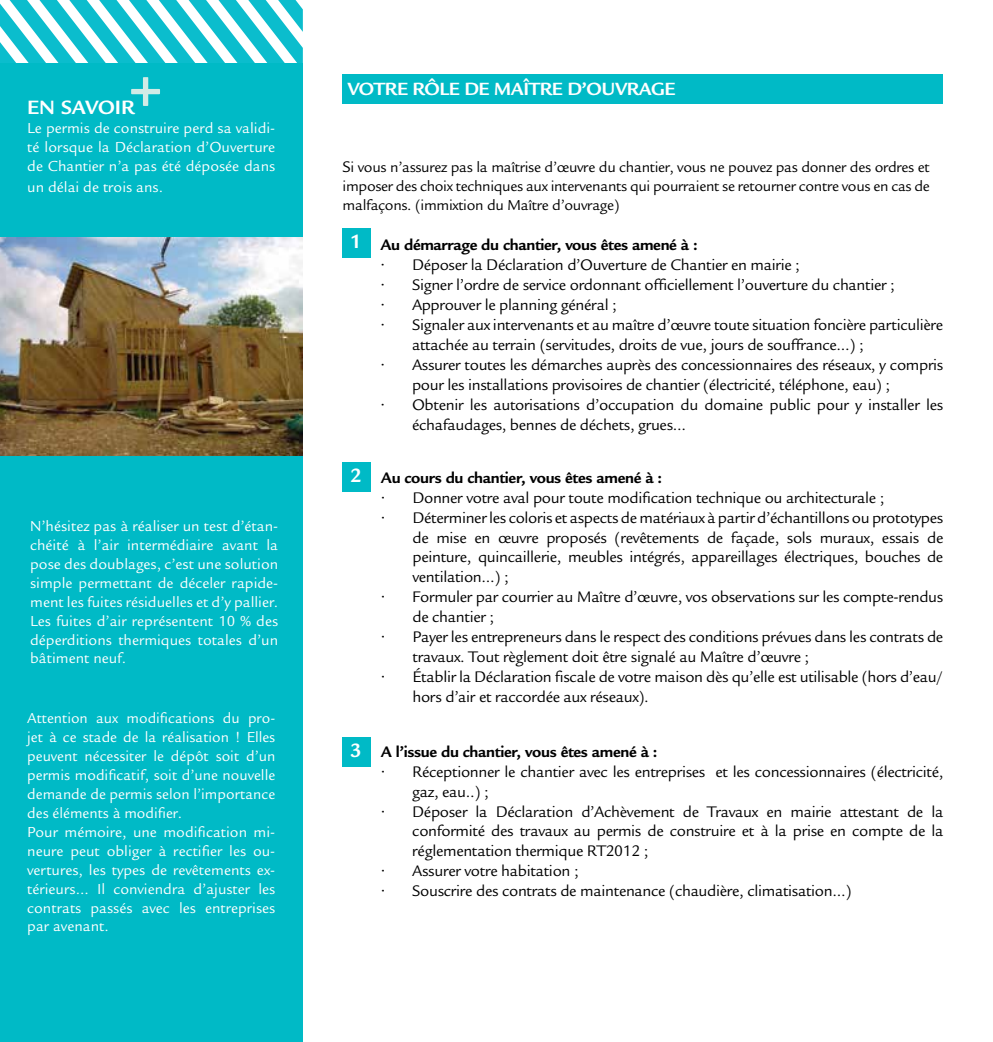
<style>
.page{position:relative;width:993px;height:1042px;background:#fff}
.page>*{position:absolute;margin:0;border:0;box-sizing:border-box;transform-origin:0 0}
.t1{font:700 64.75px "Legacy Sans Std";color:#d1ebe6}
.t2{font:700 21px "Legacy Sans Std";letter-spacing:-.005em;color:#fff}
.t3{font:700 19.25px "Legacy Sans Std";letter-spacing:-.02em;color:#fff}
.t4{font:16.62px/19.9px "Legacy Sans Std";letter-spacing:-.02em;color:#000}
.t5{font:700 16.62px "Legacy Sans Std";letter-spacing:-.02em;color:#000}
.t6{font:15.75px/18.9px "Legacy Sans Std";color:#fff;text-align:justify}
.t7{font:15.75px/18.9px "Legacy Sans Std";letter-spacing:-.02em;color:#000;text-align:justify}
.s1{font-size:16.62px}
.s2{font-size:21px;color:#fff}
</style>
<div class="page">
<div style="left:342px;top:74px;width:601px;height:30px;background:#00bac6"></div>
<div style="left:0;top:449px;width:303px;height:241px;background:#00bac6"></div>
<div style="left:0;top:63px;width:303px;height:219px;background:#00bac6"></div>
<div style="left:342px;top:228px;width:29px;height:30px;background:#00bac6"></div>
<div style="left:342px;top:462px;width:29px;height:29px;background:#00bac6"></div>
<div style="left:342px;top:736px;width:29px;height:30px;background:#00bac6"></div>
<div style="left:0;top:690px;width:303px;height:352px;background:#00bac6"></div>
<img style="left:0;top:238px;width:303px;height:218px">
<svg style="left:0;top:0;width:303px;height:63px"></svg>
<h1 class="t1" style="left:127px;top:54px;width:38px">+</h1>
<p class="t2" style="left:27px;top:96px;width:109px">EN SAVOIR</p>
<p class="t6" style="left:27px;top:119px;width:249px">Le permis de construire perd sa validi&shy;té lorsque la Déclaration d’Ouverture de Chantier n’a pas été déposée dans</p>
<p class="t6" style="left:27px;top:178px;width:137px">un délai de trois ans.</p>
<p class="t6" style="left:30px;top:517px;width:249px">N’hésitez pas à réaliser un test d’étan&shy;chéité à l’air intermédiaire avant la pose des doublages, c’est une solution simple permettant de déceler rapide&shy;ment les fuites résiduelles et d’y pallier.<br>Les fuites d’air représentent 10 % des déperditions thermiques totales d’un bâtiment neuf.</p>
<p class="t6" style="left:27px;top:709px;width:249px;text-align:left">Attention aux modifications du pro&shy;jet à ce stade de la réalisation ! Elles peuvent nécessiter le dépôt soit d’un permis modificatif, soit d’une nouvelle demande de permis selon l’importance des éléments à modifier.<br>Pour mémoire, une modification mi&shy;neure peut obliger à rectifier les ou&shy;vertures, les types de revêtements ex&shy;térieurs... Il conviendra d’ajuster les contrats passés avec les entreprises par avenant.</p>
<p class="t3" style="left:347px;top:78px;width:329px">VOTRE RÔLE DE MAÎTRE D’OUVRAGE</p>
<p class="t7" style="left:342px;top:158px;width:588px"><span class="s1">S</span>i vous n’assurez pas la maîtrise d’œuvre du chantier, vous ne pouvez pas donner des ordres et imposer des choix techniques aux intervenants qui pourraient se retourner contre vous en cas de malfaçons. (immixtion du Maître d’ouvrage)</p>
<p class="t2" style="left:350px;top:230px;width:13px">1</p>
<p class="t2" style="left:350px;top:463px;width:13px">2</p>
<p class="t5" style="left:380px;top:235px;width:318px">Au démarrage du chantier, vous êtes amené à :</p>
<p class="t4" style="left:380px;top:255px;width:421px">• Déposer la Déclaration d’Ouverture de Chantier en mairie ;</p>
<p class="t4" style="left:380px;top:275px;width:515px">• Signer l’ordre de service ordonnant officiellement l’ouverture du chantier ;</p>
<p class="t4" style="left:380px;top:295px;width:238px">• Approuver le planning général ;</p>
<p class="t4" style="left:412px;top:315px;width:532px;text-indent:-32px">• Signaler aux intervenants et au maître d’œuvre toute situation foncière particulière attachée au terrain (servitudes, droits de vue, jours de souffrance...) ;</p>
<p class="t4" style="left:412px;top:355px;width:532px;text-indent:-32px">• Assurer toutes les démarches auprès des concessionnaires des réseaux, y compris pour les installations provisoires de chantier (électricité, téléphone, eau) ;</p>
<p class="t4" style="left:412px;top:395px;width:532px;text-indent:-32px">• Obtenir les autorisations d’occupation du domaine public pour y installer les échafaudages, bennes de déchets, grues...</p>
<p class="t5" style="left:381px;top:468px;width:283px">Au cours du chantier, vous êtes amené à :</p>
<p class="t4" style="left:381px;top:487px;width:505px">• Donner votre aval pour toute modification technique ou architecturale ;</p>
<p class="t4" style="left:412px;top:507px;width:532px;text-align:justify;text-indent:-32px">• Déterminer les coloris et aspects de matériaux à partir d’échantillons ou prototypes de mise en œuvre proposés (revêtements de façade, sols muraux, essais de peinture, quincaillerie, meubles intégrés, appareillages électriques, bouches de ventilation...) ;</p>
<p class="t4" style="left:412px;top:587px;width:532px;text-indent:-32px">• Formuler par courrier au Maître d’œuvre, vos observations sur les compte-rendus de chantier ;</p>
<p class="t4" style="left:412px;top:627px;width:532px;text-indent:-32px">• Payer les entrepreneurs dans le respect des conditions prévues dans les contrats de travaux. Tout règlement doit être signalé au Maître d’œuvre ;</p>
<p class="t4" style="left:412px;top:667px;width:532px;text-indent:-32px">• Établir la Déclaration fiscale de votre maison dès qu’elle est utilisable (hors d’eau/ hors d’air et raccordée aux réseaux).</p>
<p class="t5" style="left:350px;top:742px;width:309px"><span class="s2">3</span> A l’issue du chantier, vous êtes amené à :</p>
<p class="t4" style="left:412px;top:761px;width:532px;text-indent:-32px">• Réceptionner le chantier avec les entreprises et les concessionnaires (électricité, gaz, eau..) ;</p>
<p class="t4" style="left:412px;top:801px;width:532px;text-align:justify;text-indent:-32px">• Déposer la Déclaration d’Achèvement de Travaux en mairie attestant de la conformité des travaux au permis de construire et à la prise en compte de la réglementation thermique RT2012 ;</p>
<p class="t4" style="left:380px;top:861px;width:199px">• Assurer votre habitation ;</p>
<p class="t4" style="left:380px;top:881px;width:472px">• Souscrire des contrats de maintenance (chaudière, climatisation...)</p>
</div>
